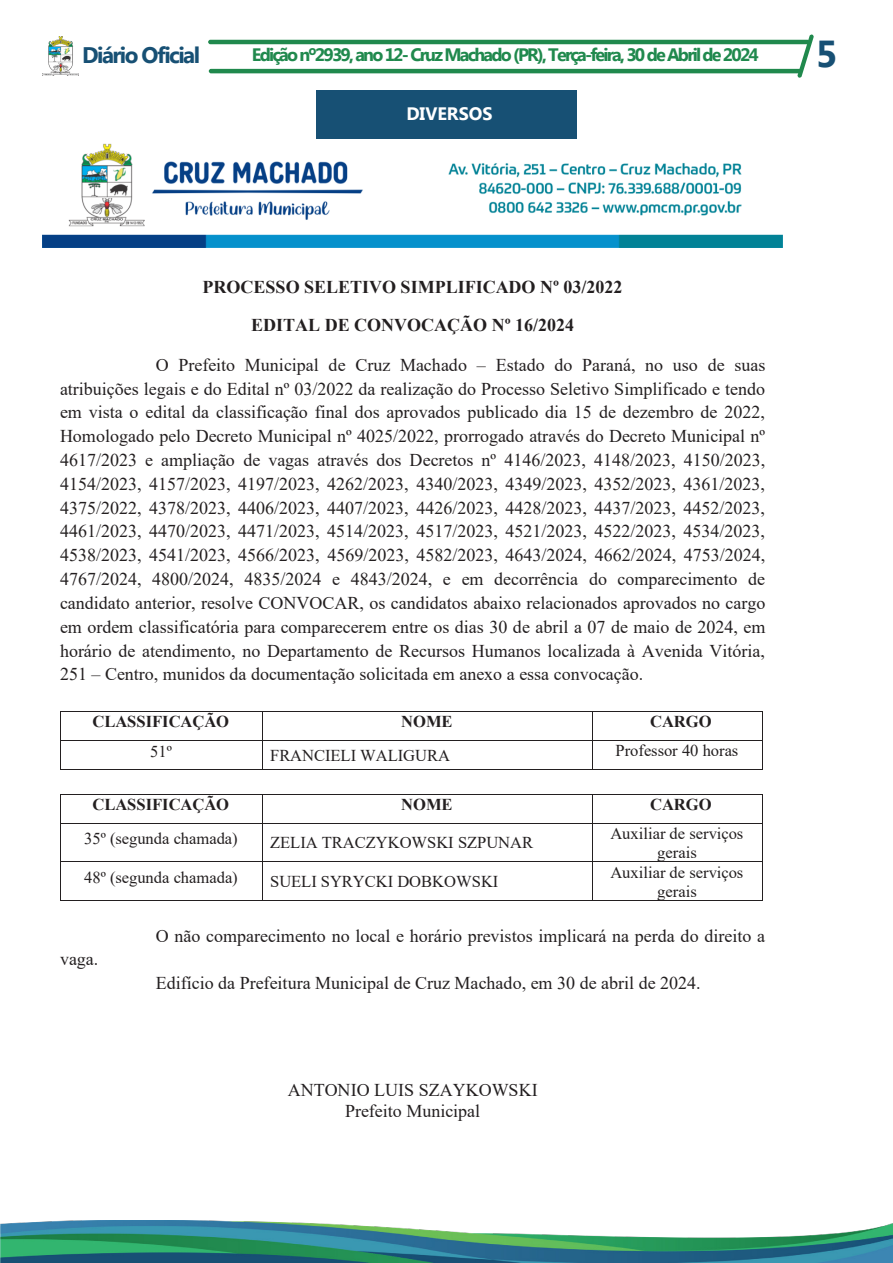
<style>
.page{position:relative;width:893px;height:1263px;background:#fff}
.page>*{position:absolute;margin:0;border:0;box-sizing:border-box;transform-origin:0 0}
.t1{font:700 37.5px "Myanmar Text";color:#175074}
.t2{font:700 22.5px "Myanmar Text";letter-spacing:-.07em;color:#175074}
.t3{font:18px/23.9px "Times New Roman";color:#231f20;text-align:justify}
.t4{font:700 18px/37.7px "Times New Roman";color:#231f20;text-align:center}
.t5{font:700 18px "Myanmar Text";letter-spacing:-.1em;color:#20894d}
.t6{font:700 18px "Myanmar Text";color:#fff}
.t7{font:16.5px/18.9px "Times New Roman";color:#231f20;text-align:center}
.t8{font:700 16.5px "Times New Roman";letter-spacing:-.005em;color:#231f20}
</style>
<div class="page">
<hr style="left:208px;top:40px;width:602px;height:4px;background:#20894d;border-radius:2px">
<hr style="left:209px;top:69px;width:593px;height:4px;background:#20894d;border-radius:2px">
<img style="left:43px;top:37px;width:36px;height:38px">
<svg style="left:797px;top:34px;width:17px;height:44px"></svg>
<img style="left:0;top:1220px;width:893px;height:43px">
<div style="left:316px;top:90px;width:261px;height:49px;background:#175074"></div>
<img style="left:43px;top:143px;width:740px;height:104px">
<hr style="left:60px;top:711px;width:202px;height:1px;background:#231f20">
<hr style="left:263px;top:711px;width:329px;height:1px;background:#231f20">
<hr style="left:592px;top:711px;width:170px;height:1px;background:#231f20">
<hr style="left:60px;top:740px;width:202px;height:1px;background:#231f20">
<hr style="left:263px;top:740px;width:329px;height:1px;background:#231f20">
<hr style="left:592px;top:740px;width:170px;height:1px;background:#231f20">
<svg style="left:60px;top:712px;width:1px;height:57px"></svg>
<hr style="left:60px;top:769px;width:202px;height:1px;background:#231f20">
<svg style="left:262px;top:711px;width:1px;height:59px"></svg>
<hr style="left:263px;top:769px;width:329px;height:1px;background:#231f20">
<svg style="left:592px;top:712px;width:1px;height:57px"></svg>
<hr style="left:592px;top:769px;width:170px;height:1px;background:#231f20">
<svg style="left:762px;top:711px;width:1px;height:59px"></svg>
<hr style="left:60px;top:794px;width:202px;height:1px;background:#231f20">
<hr style="left:263px;top:794px;width:329px;height:1px;background:#231f20">
<hr style="left:592px;top:794px;width:170px;height:1px;background:#231f20">
<svg style="left:60px;top:795px;width:1px;height:28px"></svg>
<hr style="left:60px;top:823px;width:202px;height:1px;background:#231f20">
<svg style="left:262px;top:794px;width:1px;height:30px"></svg>
<hr style="left:263px;top:823px;width:329px;height:1px;background:#231f20">
<svg style="left:592px;top:795px;width:1px;height:28px"></svg>
<hr style="left:592px;top:823px;width:170px;height:1px;background:#231f20">
<svg style="left:762px;top:794px;width:1px;height:30px"></svg>
<hr style="left:60px;top:824px;width:1px;height:38px;background:#231f20">
<hr style="left:262px;top:824px;width:1px;height:38px;background:#231f20">
<hr style="left:592px;top:824px;width:1px;height:38px;background:#231f20">
<hr style="left:762px;top:824px;width:1px;height:38px;background:#231f20">
<hr style="left:60px;top:862px;width:202px;height:1px;background:#231f20">
<hr style="left:263px;top:862px;width:329px;height:1px;background:#231f20">
<hr style="left:592px;top:862px;width:170px;height:1px;background:#231f20">
<hr style="left:60px;top:862px;width:1px;height:38px;background:#231f20">
<hr style="left:60px;top:900px;width:202px;height:1px;background:#231f20">
<hr style="left:262px;top:862px;width:1px;height:38px;background:#231f20">
<hr style="left:263px;top:900px;width:329px;height:1px;background:#231f20">
<hr style="left:592px;top:862px;width:1px;height:38px;background:#231f20">
<hr style="left:592px;top:900px;width:170px;height:1px;background:#231f20">
<hr style="left:762px;top:862px;width:1px;height:38px;background:#231f20">
<p class="t2" style="left:82px;top:42px;width:119px">Diário Oficial</p>
<p class="t5" style="left:252px;top:44px;width:508px">Edição nº2939, ano 12- Cruz Machado (PR), Terça-feira, 30 de Abril de 2024</p>
<p class="t1" style="left:816px;top:32px;width:23px">5</p>
<p class="t6" style="left:406px;top:103px;width:88px">DIVERSOS</p>
<p class="t4" style="left:203px;top:268px;width:421px">PROCESSO SELETIVO SIMPLIFICADO Nº 03/2022<br>EDITAL DE CONVOCAÇÃO Nº 16/2024</p>
<p class="t3" style="left:60px;top:352px;width:707px;text-indent:96px">O Prefeito Municipal de Cruz Machado – Estado do Paraná, no uso de suas atribuições legais e do Edital nº 03/2022 da realização do Processo Seletivo Simplificado e tendo em vista o edital da classificação final dos aprovados publicado dia 15 de dezembro de 2022, Homologado pelo Decreto Municipal nº 4025/2022, prorrogado através do Decreto Municipal nº 4617/2023 e ampliação de vagas através dos Decretos nº 4146/2023, 4148/2023, 4150/2023, 4154/2023, 4157/2023, 4197/2023, 4262/2023, 4340/2023, 4349/2023, 4352/2023, 4361/2023, 4375/2022, 4378/2023, 4406/2023, 4407/2023, 4426/2023, 4428/2023, 4437/2023, 4452/2023, 4461/2023, 4470/2023, 4471/2023, 4514/2023, 4517/2023, 4521/2023, 4522/2023, 4534/2023, 4538/2023, 4541/2023, 4566/2023, 4569/2023, 4582/2023, 4643/2024, 4662/2024, 4753/2024, 4767/2024, 4800/2024, 4835/2024 e 4843/2024, e em decorrência do comparecimento de candidato anterior, resolve CONVOCAR, os candidatos abaixo relacionados aprovados no cargo em ordem classificatória para comparecerem entre os dias 30 de abril a 07 de maio de 2024, em horário de atendimento, no Departamento de Recursos Humanos localizada à Avenida Vitória, 251 – Centro, munidos da documentação solicitada em anexo a essa convocação.</p>
<p class="t8" style="left:93px;top:710px;width:138px">CLASSIFICAÇÃO</p>
<p class="t8" style="left:401px;top:710px;width:53px">NOME</p>
<p class="t8" style="left:650px;top:710px;width:63px">CARGO</p>
<p class="t7" style="left:150px;top:741px;width:23px">51º</p>
<p class="t7" style="left:270px;top:745px;width:182px">FRANCIELI WALIGURA</p>
<p class="t7" style="left:615px;top:741px;width:124px">Professor 40 horas</p>
<p class="t8" style="left:93px;top:792px;width:138px">CLASSIFICAÇÃO</p>
<p class="t8" style="left:401px;top:792px;width:53px">NOME</p>
<p class="t8" style="left:650px;top:792px;width:63px">CARGO</p>
<p class="t7" style="left:84px;top:829px;width:155px">35º (segunda chamada)</p>
<p class="t7" style="left:270px;top:833px;width:264px">ZELIA TRACZYKOWSKI SZPUNAR</p>
<p class="t7" style="left:610px;top:823px;width:134px">Auxiliar de serviços gerais</p>
<p class="t7" style="left:84px;top:867px;width:155px">48º (segunda chamada)</p>
<p class="t7" style="left:270px;top:872px;width:230px">SUELI SYRYCKI DOBKOWSKI</p>
<p class="t7" style="left:610px;top:862px;width:134px">Auxiliar de serviços gerais</p>
<p class="t3" style="left:156px;top:923px;width:611px">O não comparecimento no local e horário previstos implicará na perda do direito a</p>
<p class="t3" style="left:60px;top:947px;width:40px">vaga.</p>
<p class="t3" style="left:156px;top:971px;width:546px">Edifício da Prefeitura Municipal de Cruz Machado, em 30 de abril de 2024.</p>
<p class="t3" style="left:288px;top:1079px;width:252px;line-height:20.7px;text-align:center">ANTONIO LUIS SZAYKOWSKI<br>Prefeito Municipal</p>
</div>
